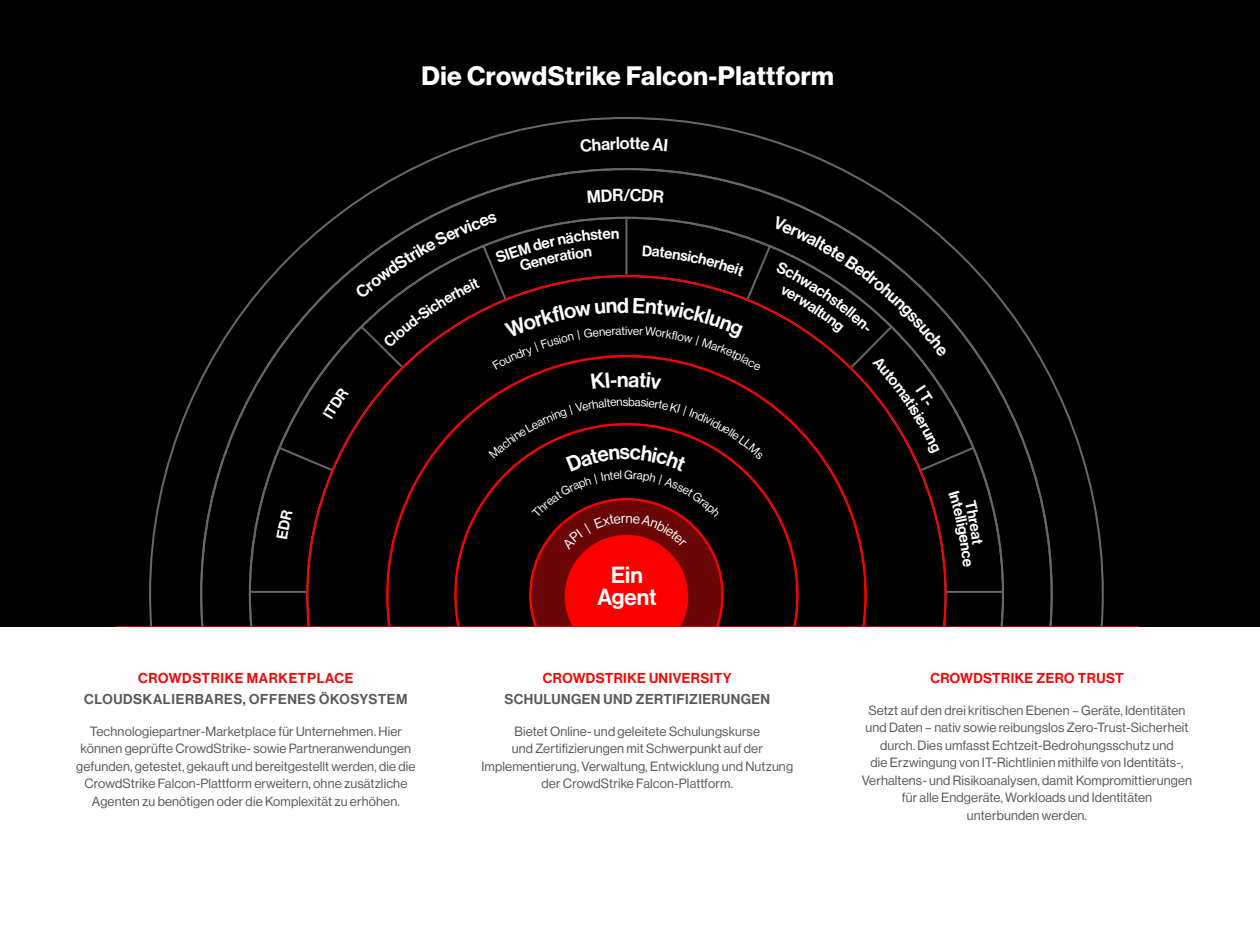
<style>
.page{position:relative;width:1260px;height:945px;background:#fff}
.page>*{position:absolute;margin:0;border:0;box-sizing:border-box;transform-origin:0 0}
.t1{font:700 26.07px "Haas Grot Disp 75";letter-spacing:.02em;color:#fff}
.t2{font:500 22.75px/22.4px "Haas Grot Disp 65";color:#fff;text-align:center}
.t3{font:500 16.97px "Haas Grot Disp 65";color:#fff}
.t4{font:500 14px "Haas Grot Disp 65";letter-spacing:.03em;color:#fc0000}
.t5{font:500 14px "Haas Grot Disp 65";letter-spacing:.03em;color:#58595b}
.t6{font:13.12px/17.5px "Haas Grot Disp 55 Roman";letter-spacing:.01em;color:#58595b;text-align:center}
.t7{font:11.9px "Haas Grot Disp 55 Roman";color:#fff}
</style>
<div class="page">
<div style="left:0;top:0;width:1260px;height:626px;background:#000"></div>
<svg style="left:149px;top:117px;width:955px;height:509px"></svg>
<svg style="left:199px;top:167px;width:855px;height:459px"></svg>
<svg style="left:248px;top:216px;width:757px;height:410px"></svg>
<svg style="left:305px;top:274px;width:50px;height:352px"></svg>
<hr style="left:117px;top:626px;width:1022px;height:1px;background:#fc0000">
<svg style="left:580px;top:137px;width:39px;height:15px"></svg>
<svg style="left:630px;top:138px;width:38px;height:13px"></svg>
<svg style="left:588px;top:189px;width:35px;height:14px"></svg>
<svg style="left:630px;top:189px;width:34px;height:14px"></svg>
<svg style="left:277px;top:509px;width:16px;height:30px"></svg>
<svg style="left:323px;top:387px;width:26px;height:32px"></svg>
<svg style="left:355px;top:213px;width:628px;height:413px"></svg>
<h1 class="t1" style="left:421px;top:61px;width:414px">Die CrowdStrike Falcon-Plattform</h1>
<p class="t3" style="left:620px;top:134px;width:11px">o</p>
<p class="t3" style="left:624px;top:185px;width:9px">/</p>
<p class="t7" style="left:625px;top:324px;width:4px">i</p>
<p class="t7" style="left:623px;top:395px;width:7px">s</p>
<p class="t4" style="left:138px;top:670px;width:217px">CROWDSTRIKE MARKETPLACE</p>
<p class="t5" style="left:84px;top:691px;width:325px">CLOUDSKALIERBARES, OFFENES ÖKOSYSTEM</p>
<p class="t6" style="left:76px;top:723px;width:341px">Technologiepartner-Marketplace für Unternehmen. Hier können geprüfte CrowdStrike- sowie Partneranwendungen gefunden, getestet, gekauft und bereitgestellt werden, die die CrowdStrike Falcon-Plattform erweitern, ohne zusätzliche Agenten zu benötigen oder die Komplexität zu erhöhen.</p>
<h2 class="t2" style="left:597px;top:564px;width:61px">Ein<br>Agent</h2>
<p class="t4" style="left:543px;top:670px;width:190px">CROWDSTRIKE UNIVERSITY</p>
<p class="t5" style="left:504px;top:691px;width:267px">SCHULUNGEN UND ZERTIFIZIERUNGEN</p>
<p class="t6" style="left:482px;top:723px;width:313px">Bietet Online- und geleitete Schulungskurse<br>und Zertifizierungen mit Schwerpunkt auf der Implementierung, Verwaltung, Entwicklung und Nutzung der CrowdStrike Falcon-Plattform.</p>
<p class="t4" style="left:930px;top:670px;width:195px">CROWDSTRIKE ZERO TRUST</p>
<p class="t6" style="left:862px;top:702px;width:332px">Setzt auf den drei kritischen Ebenen – Geräte, Identitäten und Daten – nativ sowie reibungslos Zero-Trust-Sicherheit durch. Dies umfasst Echtzeit-Bedrohungsschutz und<br>die Erzwingung von IT-Richtlinien mithilfe von Identitäts-, Verhaltens- und Risikoanalysen, damit Kompromittierungen für alle Endgeräte, Workloads und Identitäten<br>unterbunden werden.</p>
</div>
